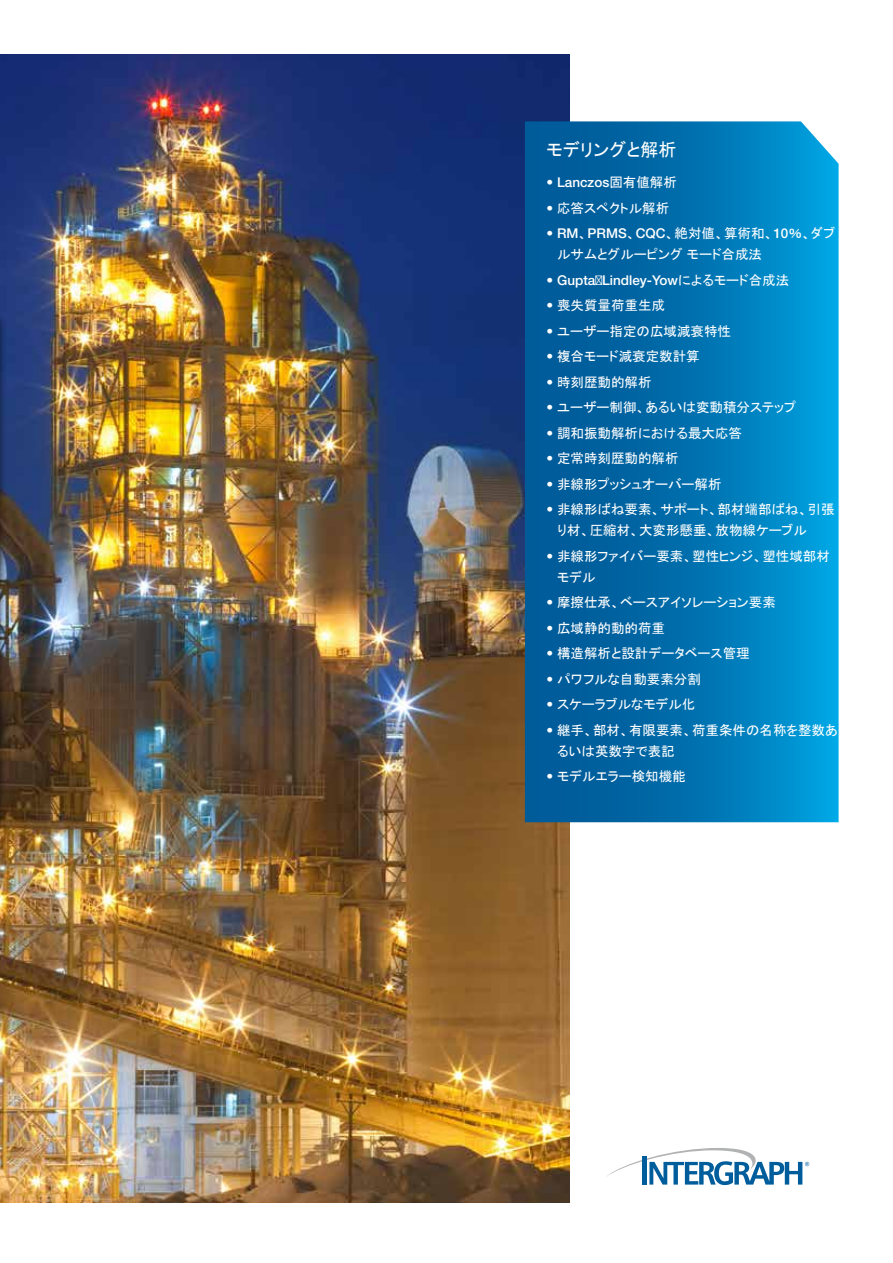
<style>
.page{position:relative;width:893px;height:1263px;background:#fff}
.page>*{position:absolute;margin:0;border:0;box-sizing:border-box;transform-origin:0 0}
.t1{font:18px "MS P Gothic";letter-spacing:.005em;color:#fff}
.t2{font:13.5px/21px "MS P Gothic";color:#fff}
.t3{font:500 13.5px "Helvetica Neue LT Std";color:#fff}
.s1{font-family:"MS P Gothic";font-weight:400}
.s2{font-family:"Helvetica Neue LT Std";font-weight:500}
</style>
<div class="page">
<img style="left:0;top:54px;width:569px;height:1148px">
<svg style="left:525px;top:121px;width:314px;height:701px;background:#0175b3"></svg>
<svg style="left:606px;top:1148px;width:203px;height:37px"></svg>
<div style="left:0;top:270px;width:7px;height:570px;background:#000;opacity:.75"></div>
<h1 class="t1" style="left:547px;top:141px;width:131px">モデリングと解析</h1>
<p class="t3" style="left:547px;top:174px;width:132px">• Lanczos<span class="s1">固有値解析</span></p>
<p class="t2" style="left:547px;top:197px;width:124px"><span class="s2">•</span> 応答スペクトル解析</p>
<p class="t2" style="left:557px;top:223px;width:280px;text-indent:-11px"><span class="s2">• RM</span>、<span class="s2">PRMS</span>、<span class="s2">CQC</span>、絶対値、算術和、<span class="s2">10</span>％、ダブルサムとグルーピング モード合成法</p>
<p class="t3" style="left:547px;top:272px;width:244px">• GuptaとLindley-Yow<span class="s1">によるモード合成法</span></p>
<p class="t2" style="left:547px;top:295px;width:120px"><span class="s2">•</span> 喪失質量荷重生成</p>
<p class="t2" style="left:547px;top:320px;width:186px"><span class="s2">•</span> ユーザー指定の広域減衰特性</p>
<p class="t2" style="left:547px;top:346px;width:155px"><span class="s2">•</span> 複合モード減衰定数計算</p>
<p class="t2" style="left:547px;top:371px;width:107px"><span class="s2">•</span> 時刻歴動的解析</p>
<p class="t2" style="left:547px;top:397px;width:251px"><span class="s2">•</span> ユーザー制御、あるいは変動積分ステップ</p>
<p class="t2" style="left:547px;top:422px;width:197px"><span class="s2">•</span> 調和振動解析における最大応答</p>
<p class="t2" style="left:547px;top:448px;width:134px"><span class="s2">•</span> 定常時刻歴動的解析</p>
<p class="t2" style="left:547px;top:473px;width:176px"><span class="s2">•</span> 非線形プッシュオーバー解析</p>
<p class="t2" style="left:557px;top:499px;width:279px;text-indent:-11px"><span class="s2">•</span> 非線形ばね要素、サポート、部材端部ばね、引張り材、圧縮材、大変形懸垂、放物線ケーブル</p>
<p class="t2" style="left:557px;top:545px;width:274px;text-indent:-11px"><span class="s2">•</span> 非線形ファイバー要素、塑性ヒンジ、塑性域部材モデル</p>
<p class="t2" style="left:547px;top:592px;width:231px"><span class="s2">•</span> 摩擦仕承、ベースアイソレーション要素</p>
<p class="t2" style="left:547px;top:617px;width:120px"><span class="s2">•</span> 広域静的動的荷重</p>
<p class="t2" style="left:547px;top:643px;width:205px"><span class="s2">•</span> 構造解析と設計データベース管理</p>
<p class="t2" style="left:547px;top:668px;width:156px"><span class="s2">•</span> パワフルな自動要素分割</p>
<p class="t2" style="left:547px;top:694px;width:150px"><span class="s2">•</span> スケーラブルなモデル化</p>
<p class="t2" style="left:557px;top:719px;width:282px;text-indent:-11px"><span class="s2">•</span> 継手、部材、有限要素、荷重条件の名称を整数あるいは英数字で表記</p>
<p class="t2" style="left:547px;top:766px;width:141px"><span class="s2">•</span> モデルエラー検知機能</p>
</div>
